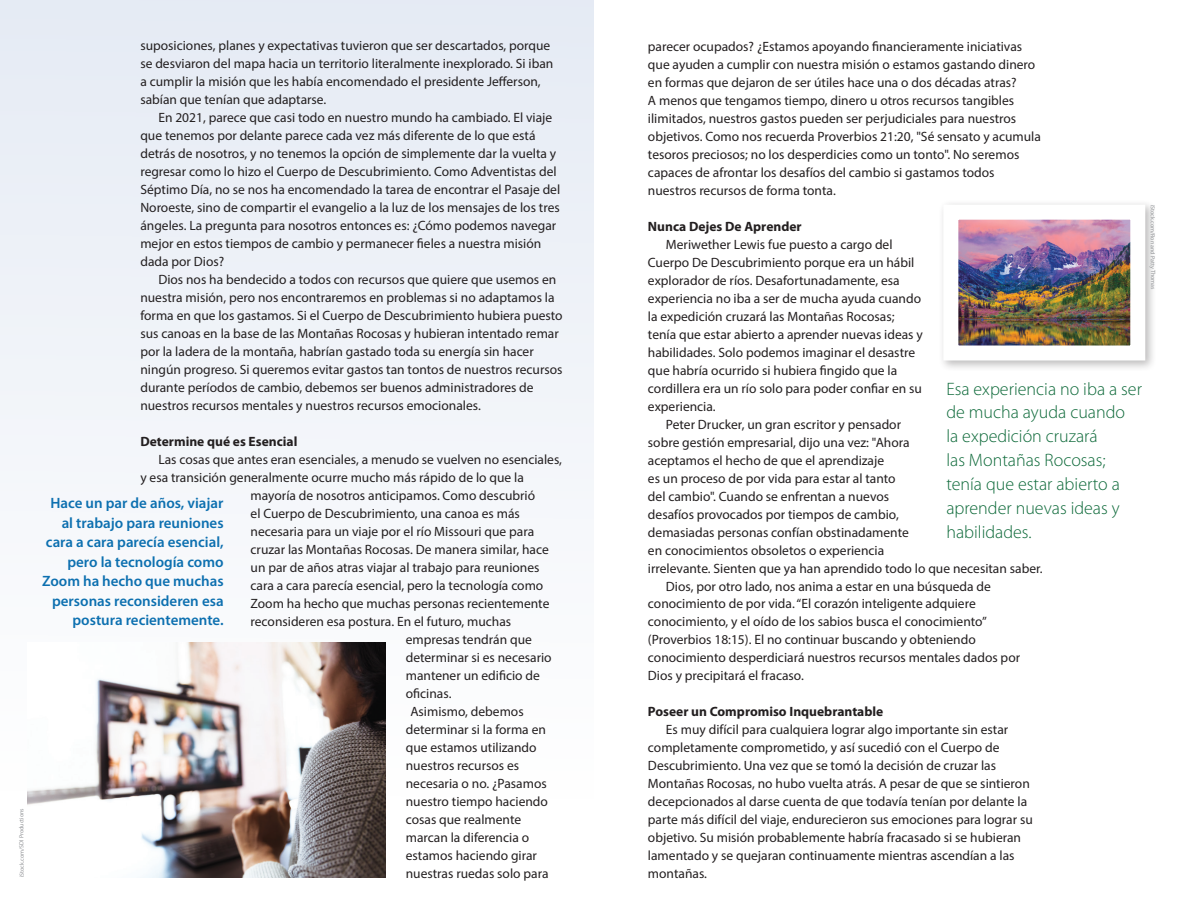
<style>
.page{position:relative;width:1188px;height:918px;background:#fff}
.page>*{position:absolute;margin:0;border:0;box-sizing:border-box;transform-origin:0 0}
.t1{font:300 18px/24px "Myriad Pro";color:#0d6939}
.t2{font:600 15px/19.5px "Myriad Pro";color:#0d70b0;text-align:right}
.t3{font:13.5px/18px "Myriad Pro";color:#231f20}
.t4{font:700 13.5px "Myriad Pro";color:#231f20}
.t5{font:6px "Myriad Pro";letter-spacing:-.005em;color:#939598}
</style>
<div class="page">
<div style="left:0;top:0;width:594px;height:918px;background:linear-gradient(to right,#f0f3f8,#f3f6fa)"></div>
<img style="left:27px;top:643px;width:359px;height:235px">
<div style="left:938px;top:200px;width:219px;height:172px;background:#231f20;opacity:.3"></div>
<img style="left:959px;top:221px;width:170px;height:124px">
<div style="left:943px;top:205px;width:202px;height:156px;border:15px solid #fff"></div>
<p class="t5" style="left:18px;top:877px;width:71px;rotate:-90deg">iStock.com/SDI Productions</p>
<p class="t3" style="left:140px;top:37px;width:415px">suposiciones, planes y expectativas tuvieron que ser descartados, porque se desviaron del mapa hacia un territorio literalmente inexplorado. Si iban a cumplir la misión que les había encomendado el presidente Jefferson, sabían que tenían que adaptarse.</p>
<p class="t3" style="left:140px;top:109px;width:421px;text-indent:18px">En 2021, parece que casi todo en nuestro mundo ha cambiado. El viaje que tenemos por delante parece cada vez más diferente de lo que está detrás de nosotros, y no tenemos la opción de simplemente dar la vuelta y regresar como lo hizo el Cuerpo de Descubrimiento. Como Adventistas del Séptimo Día, no se nos ha encomendado la tarea de encontrar el Pasaje del Noroeste, sino de compartir el evangelio a la luz de los mensajes de los tres ángeles. La pregunta para nosotros entonces es: ¿Cómo podemos navegar mejor en estos tiempos de cambio y permanecer fieles a nuestra misión dada por Dios?</p>
<p class="t3" style="left:140px;top:271px;width:424px;text-indent:18px">Dios nos ha bendecido a todos con recursos que quiere que usemos en nuestra misión, pero nos encontraremos en problemas si no adaptamos la forma en que los gastamos. Si el Cuerpo de Descubrimiento hubiera puesto sus canoas en la base de las Montañas Rocosas y hubieran intentado remar por la ladera de la montaña, habrían gastado toda su energía sin hacer ningún progreso. Si queremos evitar gastos tan tontos de nuestros recursos durante períodos de cambio, debemos ser buenos administradores de nuestros recursos mentales y nuestros recursos emocionales.</p>
<p class="t4" style="left:140px;top:433px;width:159px">Determine qué es Esencial</p>
<p class="t3" style="left:158px;top:451px;width:405px">Las cosas que antes eran esenciales, a menudo se vuelven no esenciales,</p>
<p class="t3" style="left:140px;top:469px;width:385px">y esa transición generalmente ocurre mucho más rápido de lo que la</p>
<p class="t3" style="left:251px;top:487px;width:286px">mayoría de nosotros anticipamos. Como descubrió</p>
<p class="t3" style="left:251px;top:505px;width:271px">el Cuerpo de Descubrimiento, una canoa es más</p>
<p class="t3" style="left:251px;top:523px;width:285px">necesaria para un viaje por el río Missouri que para</p>
<p class="t3" style="left:251px;top:541px;width:300px">cruzar las Montañas Rocosas. De manera similar, hace</p>
<p class="t3" style="left:251px;top:559px;width:290px">un par de años atras viajar al trabajo para reuniones</p>
<p class="t3" style="left:251px;top:577px;width:294px">cara a cara parecía esencial, pero la tecnología como</p>
<p class="t3" style="left:251px;top:595px;width:300px">Zoom ha hecho que muchas personas recientemente</p>
<p class="t3" style="left:251px;top:613px;width:262px">reconsideren esa postura. En el futuro, muchas</p>
<p class="t3" style="left:406px;top:631px;width:128px">empresas tendrán que</p>
<p class="t3" style="left:406px;top:649px;width:147px">determinar si es necesario</p>
<p class="t3" style="left:406px;top:667px;width:136px">mantener un edificio de</p>
<p class="t3" style="left:406px;top:685px;width:47px">oficinas.</p>
<p class="t3" style="left:410px;top:703px;width:115px">Asimismo, debemos</p>
<p class="t3" style="left:406px;top:721px;width:142px">determinar si la forma en</p>
<p class="t3" style="left:406px;top:739px;width:132px">que estamos utilizando</p>
<p class="t3" style="left:406px;top:757px;width:115px">nuestros recursos es</p>
<p class="t3" style="left:406px;top:775px;width:143px">necesaria o no. ¿Pasamos</p>
<p class="t3" style="left:406px;top:793px;width:144px">nuestro tiempo haciendo</p>
<p class="t3" style="left:406px;top:811px;width:117px">cosas que realmente</p>
<p class="t3" style="left:406px;top:829px;width:125px">marcan la diferencia o</p>
<p class="t3" style="left:406px;top:847px;width:133px">estamos haciendo girar</p>
<p class="t2" style="left:42px;top:493px;width:183px">Hace un par de años, viajar al trabajo para reuniones cara a cara parecía esencial, pero la tecnología como<br>Zoom ha hecho que muchas personas reconsideren esa postura recientemente.</p>
<p class="t3" style="left:406px;top:865px;width:144px">nuestras ruedas solo para</p>
<p class="t3" style="left:648px;top:37px;width:395px">parecer ocupados? ¿Estamos apoyando financieramente iniciativas que ayuden a cumplir con nuestra misión o estamos gastando dinero en formas que dejaron de ser útiles hace una o dos décadas atras?<br>A menos que tengamos tiempo, dinero u otros recursos tangibles ilimitados, nuestros gastos pueden ser perjudiciales para nuestros objetivos. Como nos recuerda Proverbios 21:20, "Sé sensato y acumula tesoros preciosos; no los desperdicies como un tonto". No seremos capaces de afrontar los desafíos del cambio si gastamos todos nuestros recursos de forma tonta.</p>
<p class="t4" style="left:648px;top:217px;width:155px">Nunca Dejes De Aprender</p>
<p class="t3" style="left:666px;top:235px;width:228px">Meriwether Lewis fue puesto a cargo del</p>
<p class="t3" style="left:648px;top:253px;width:268px">Cuerpo De Descubrimiento porque era un hábil</p>
<p class="t3" style="left:648px;top:271px;width:253px">explorador de ríos. Desafortunadamente, esa</p>
<p class="t3" style="left:648px;top:289px;width:275px">experiencia no iba a ser de mucha ayuda cuando</p>
<p class="t3" style="left:648px;top:307px;width:248px">la expedición cruzará las Montañas Rocosas;</p>
<p class="t3" style="left:648px;top:325px;width:276px">tenía que estar abierto a aprender nuevas ideas y</p>
<p class="t3" style="left:648px;top:343px;width:269px">habilidades. Solo podemos imaginar el desastre</p>
<p class="t3" style="left:648px;top:361px;width:251px">que habría ocurrido si hubiera fingido que la</p>
<p class="t3" style="left:648px;top:379px;width:275px">cordillera era un río solo para poder confiar en su</p>
<p class="t3" style="left:648px;top:397px;width:69px">experiencia.</p>
<p class="t3" style="left:666px;top:415px;width:237px">Peter Drucker, un gran escritor y pensador</p>
<p class="t3" style="left:648px;top:433px;width:263px">sobre gestión empresarial, dijo una vez: "Ahora</p>
<p class="t3" style="left:648px;top:451px;width:238px">aceptamos el hecho de que el aprendizaje</p>
<p class="t3" style="left:648px;top:469px;width:249px">es un proceso de por vida para estar al tanto</p>
<p class="t3" style="left:648px;top:487px;width:243px">del cambio". Cuando se enfrentan a nuevos</p>
<p class="t3" style="left:648px;top:505px;width:252px">desafíos provocados por tiempos de cambio,</p>
<p class="t3" style="left:648px;top:523px;width:262px">demasiadas personas confían obstinadamente</p>
<p class="t3" style="left:648px;top:541px;width:238px">en conocimientos obsoletos o experiencia</p>
<p class="t3" style="left:648px;top:559px;width:396px">irrelevante. Sienten que ya han aprendido todo lo que necesitan saber.</p>
<p class="t3" style="left:666px;top:577px;width:326px">Dios, por otro lado, nos anima a estar en una búsqueda de</p>
<p class="t3" style="left:648px;top:595px;width:329px">conocimiento de por vida. “El corazón inteligente adquiere</p>
<p class="t3" style="left:648px;top:613px;width:341px">conocimiento, y el oído de los sabios busca el conocimiento”</p>
<p class="t3" style="left:648px;top:631px;width:329px">(Proverbios 18:15). El no continuar buscando y obteniendo</p>
<p class="t3" style="left:648px;top:649px;width:374px">conocimiento desperdiciará nuestros recursos mentales dados por</p>
<p class="t3" style="left:648px;top:667px;width:157px">Dios y precipitará el fracaso.</p>
<p class="t4" style="left:648px;top:703px;width:237px">Poseer un Compromiso Inquebrantable</p>
<p class="t3" style="left:648px;top:721px;width:386px;text-indent:18px">Es muy difícil para cualquiera lograr algo importante sin estar completamente comprometido, y así sucedió con el Cuerpo de Descubrimiento. Una vez que se tomó la decisión de cruzar las Montañas Rocosas, no hubo vuelta atrás. A pesar de que se sintieron decepcionados al darse cuenta de que todavía tenían por delante la parte más difícil del viaje, endurecieron sus emociones para lograr su objetivo. Su misión probablemente habría fracasado si se hubieran lamentado y se quejaran continuamente mientras ascendían a las montañas.</p>
<p class="t5" style="left:1157px;top:205px;width:87px;rotate:90deg">iStock.com/Ron and Patty Thomas</p>
<h1 class="t1" style="left:946px;top:376px;width:197px">Esa experiencia no iba a ser de mucha ayuda cuando<br>la expedición cruzará<br>las Montañas Rocosas; tenía que estar abierto a aprender nuevas ideas y habilidades.</h1>
</div>
